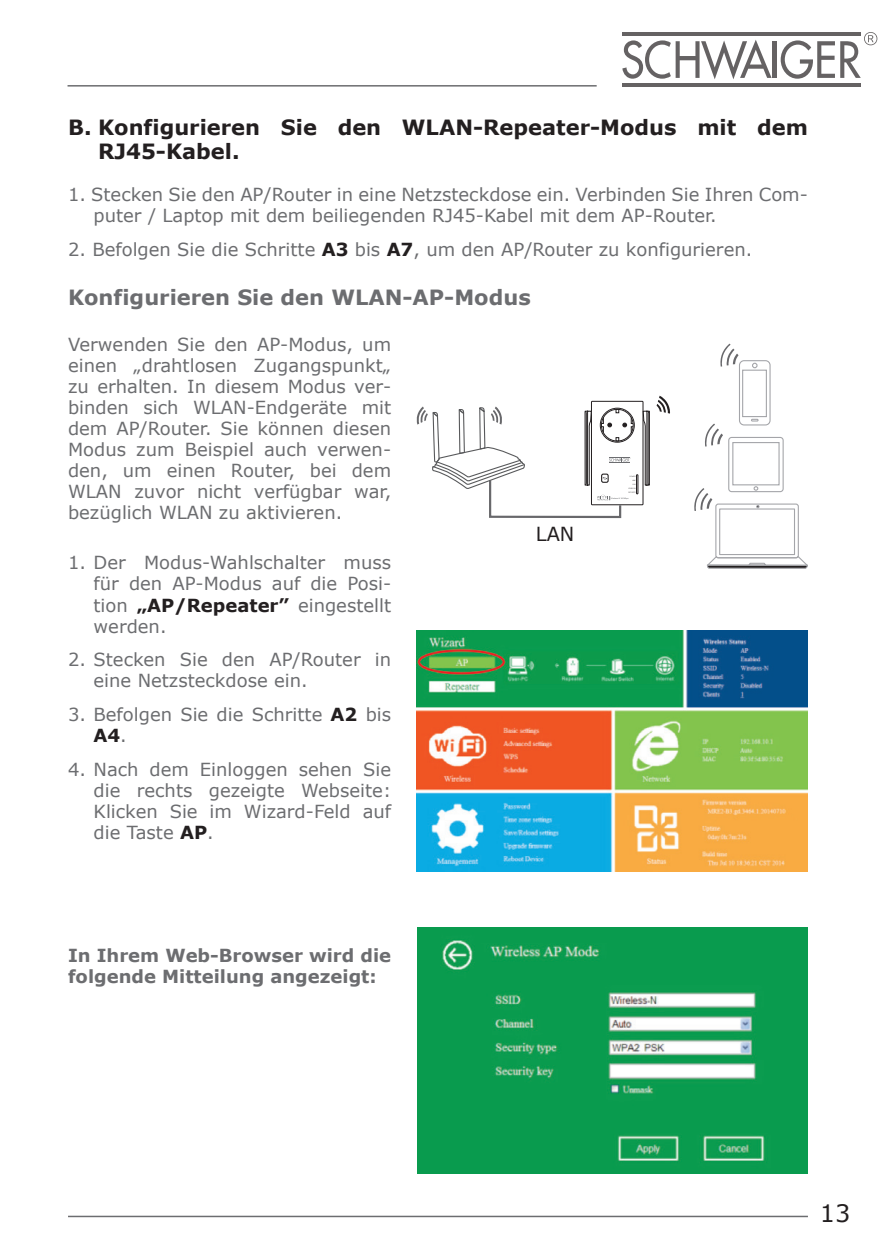
<style>
.page{position:relative;width:893px;height:1259px;background:#fff}
.page>*{position:absolute;margin:0;border:0;box-sizing:border-box;transform-origin:0 0}
.t1{font:24px "Verdana";color:#231f20}
.t2{font:700 21px/24px "Verdana";color:#231f20}
.t3{font:700 21px "Verdana";color:#6c6d70}
.t4{font:19.5px "Verdana";color:#231f20}
.t5{font:18px/21px "Verdana";color:#6c6d70}
.t6{font:700 18px/21px "Verdana";color:#6c6d70}
.s1{font-weight:700;color:#231f20}
</style>
<div class="page">
<hr style="left:772px;top:41px;width:4px;height:37px;background:#656263">
<hr style="left:622px;top:32px;width:239px;height:3px;background:#231f20">
<hr style="left:622px;top:84px;width:239px;height:3px;background:#231f20">
<svg style="left:622px;top:40px;width:149px;height:39px"></svg>
<svg style="left:781px;top:32px;width:96px;height:47px"></svg>
<hr style="left:68px;top:1215px;width:740px;height:2px;background:#6c6d70">
<hr style="left:68px;top:85px;width:529px;height:2px;background:#6c6d70">
<svg style="left:657px;top:396px;width:13px;height:17px"></svg>
<div style="left:591px;top:401px;width:52px;height:104px;border:1px solid #231f20"></div>
<div style="left:732px;top:442px;width:48px;height:43px;border:1px solid #a4a5a9"></div>
<svg style="left:753px;top:486px;width:5px;height:4px"></svg>
<div style="left:719px;top:508px;width:76px;height:47px;border:1px solid #a4a5a9"></div>
<div style="left:715px;top:503px;width:84px;height:55px;border:1px solid #a4a5a9;border-radius:2px"></div>
<svg style="left:707px;top:555px;width:101px;height:14px"></svg>
<div style="left:728px;top:437px;width:56px;height:55px;border:1px solid #a4a5a9;border-radius:3px"></div>
<svg style="left:705px;top:344px;width:66px;height:102px"></svg>
<svg style="left:694px;top:488px;width:18px;height:23px"></svg>
<svg style="left:417px;top:406px;width:233px;height:113px"></svg>
<img style="left:417px;top:630px;width:391px;height:242px">
<img style="left:417px;top:927px;width:391px;height:247px">
<p class="t2" style="left:98px;top:116px;width:711px;text-indent:-30px">B. Konfigurieren Sie den WLAN-Repeater-Modus mit dem<br>RJ45-Kabel.</p>
<p class="t5" style="left:94px;top:185px;width:716px;text-indent:-26px">1. Stecken Sie den AP/Router in eine Netzsteckdose ein. Verbinden Sie Ihren Com&shy;puter / Laptop mit dem beiliegenden RJ45-Kabel mit dem AP-Router.</p>
<p class="t5" style="left:68px;top:239px;width:686px">2. Befolgen Sie die Schritte <span class="s1">A3</span> bis <span class="s1">A7</span>, um den AP/Router zu konfigurieren.</p>
<p class="t3" style="left:68px;top:284px;width:464px">Konfigurieren Sie den WLAN-AP-Modus</p>
<p class="t5" style="left:68px;top:334px;width:325px;text-align:justify">Verwenden Sie den AP-Modus, um einen „drahtlosen Zugangspunkt„ zu erhalten. In diesem Modus ver&shy;binden sich WLAN-Endgeräte mit dem AP/Router. Sie können diesen Modus zum Beispiel auch verwen&shy;den, um einen Router, bei dem WLAN zuvor nicht verfügbar war, bezüglich WLAN zu aktivieren.</p>
<p class="t5" style="left:94px;top:553px;width:299px;text-align:justify;text-indent:-26px">1. Der Modus-Wahlschalter muss für den AP-Modus auf die Posi&shy;tion <span class="s1">„AP/Repeater”</span> eingestellt werden.</p>
<p class="t5" style="left:94px;top:649px;width:299px;text-indent:-26px">2. Stecken Sie den AP/Router in eine Netzsteckdose ein.</p>
<p class="t5" style="left:94px;top:704px;width:299px;text-indent:-26px">3. Befolgen Sie die Schritte <span class="s1">A2</span> bis<br><span class="s1">A4</span>.</p>
<p class="t5" style="left:94px;top:759px;width:299px;text-align:justify;text-indent:-26px">4. Nach dem Einloggen sehen Sie die rechts gezeigte Webseite:<br>Klicken Sie im Wizard-Feld auf die Taste <span class="s1">AP</span>.</p>
<p class="t4" style="left:536px;top:520px;width:40px">LAN</p>
<p class="t6" style="left:68px;top:945px;width:325px">In Ihrem Web-Browser wird die folgende Mitteilung angezeigt:</p>
<h1 class="t1" style="left:820px;top:1198px;width:32px">13</h1>
</div>
